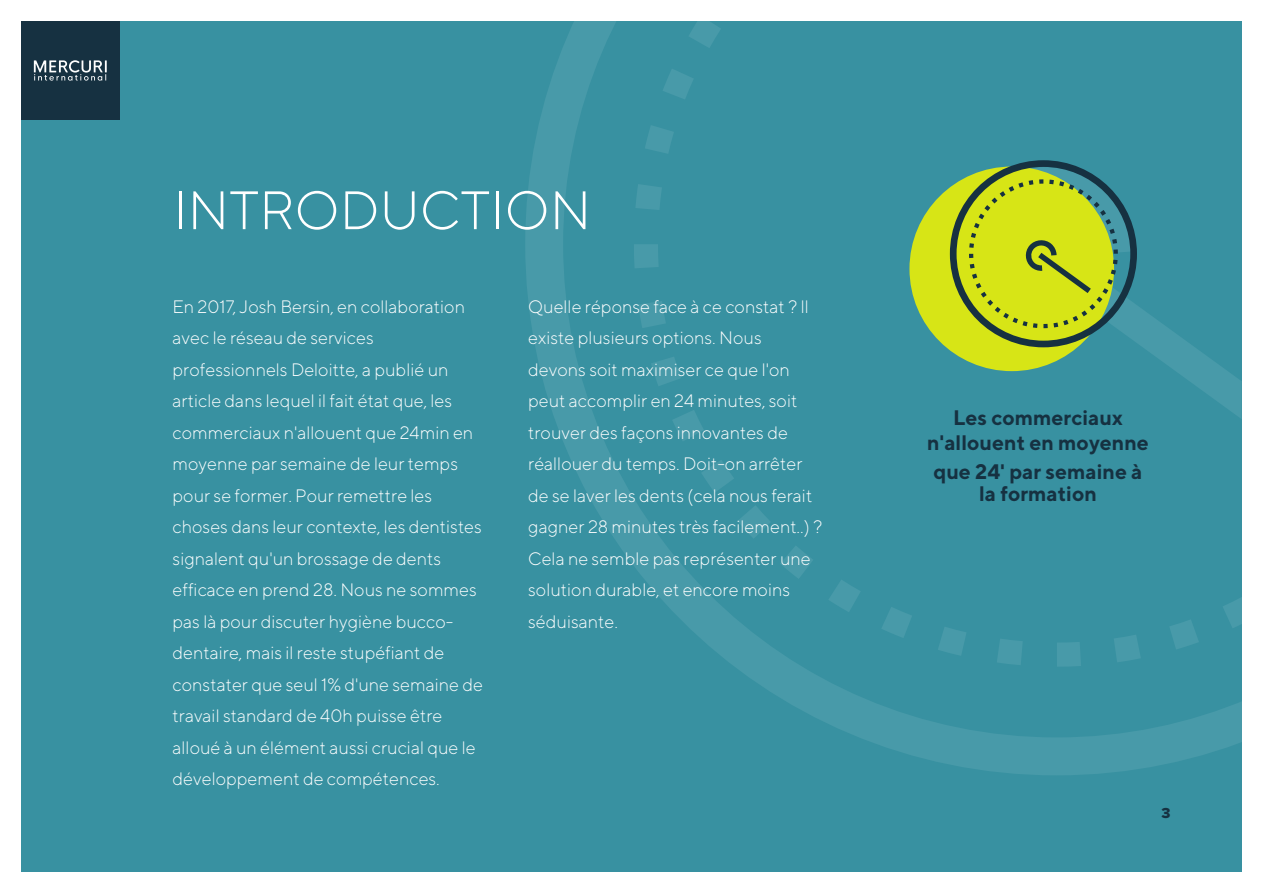
<style>
.page{position:relative;width:1263px;height:893px;background:#fff}
.page>*{position:absolute;margin:0;border:0;box-sizing:border-box;transform-origin:0 0}
.t1{font:300 54px "TT Norms";color:#fff}
.t2{font:700 21px/25.2px "TT Norms";color:#163141;text-align:center}
.t3{font:300 18px/31.5px "TT Norms";color:#fff}
.t4{font:15px "Proxima Nova Extrabld";color:#163141}
</style>
<div class="page">
<div style="left:21px;top:21px;width:1221px;height:851px;background:#3891a1"></div>
<svg style="left:525px;top:21px;width:717px;height:754px"></svg>
<div style="left:21px;top:21px;width:98px;height:98px;background:#163141"></div>
<svg style="left:34px;top:60px;width:73px;height:21px"></svg>
<div style="left:909px;top:167px;width:205px;height:204px;background:#d7e516;border-radius:50%"></div>
<svg style="left:946px;top:157px;width:296px;height:262px"></svg>
<h1 class="t1" style="left:173px;top:177px;width:420px">INTRODUCTION</h1>
<p class="t3" style="left:173px;top:290px;width:312px">En 2017, Josh Bersin, en collaboration avec le réseau de services professionnels Deloitte, a publié un article dans lequel il fait état que, les commerciaux n'allouent que 24min en moyenne par semaine de leur temps pour se former. Pour remettre les choses dans leur contexte, les dentistes signalent qu'un brossage de dents efficace en prend 28. Nous ne sommes pas là pour discuter hygiène bucco&shy;dentaire, mais il reste stupéfiant de constater que seul 1% d'une semaine de travail standard de 40h puisse être alloué à un élément aussi crucial que le développement de compétences.</p>
<p class="t3" style="left:528px;top:290px;width:296px">Quelle réponse face à ce constat ? ll existe plusieurs options. Nous devons soit maximiser ce que l'on peut accomplir en 24 minutes, soit trouver des façons innovantes de réallouer du temps. Doit-on arrêter de se laver les dents (cela nous ferait gagner 28 minutes très facilement..) ?<br>Cela ne semble pas représenter une solution durable, et encore moins séduisante.</p>
<p class="t2" style="left:927px;top:405px;width:223px">Les commerciaux n'allouent en moyenne</p>
<p class="t2" style="left:933px;top:460px;width:211px;line-height:22px">que 24' par semaine à la formation</p>
<p class="t4" style="left:1161px;top:804px;width:11px">3</p>
</div>
